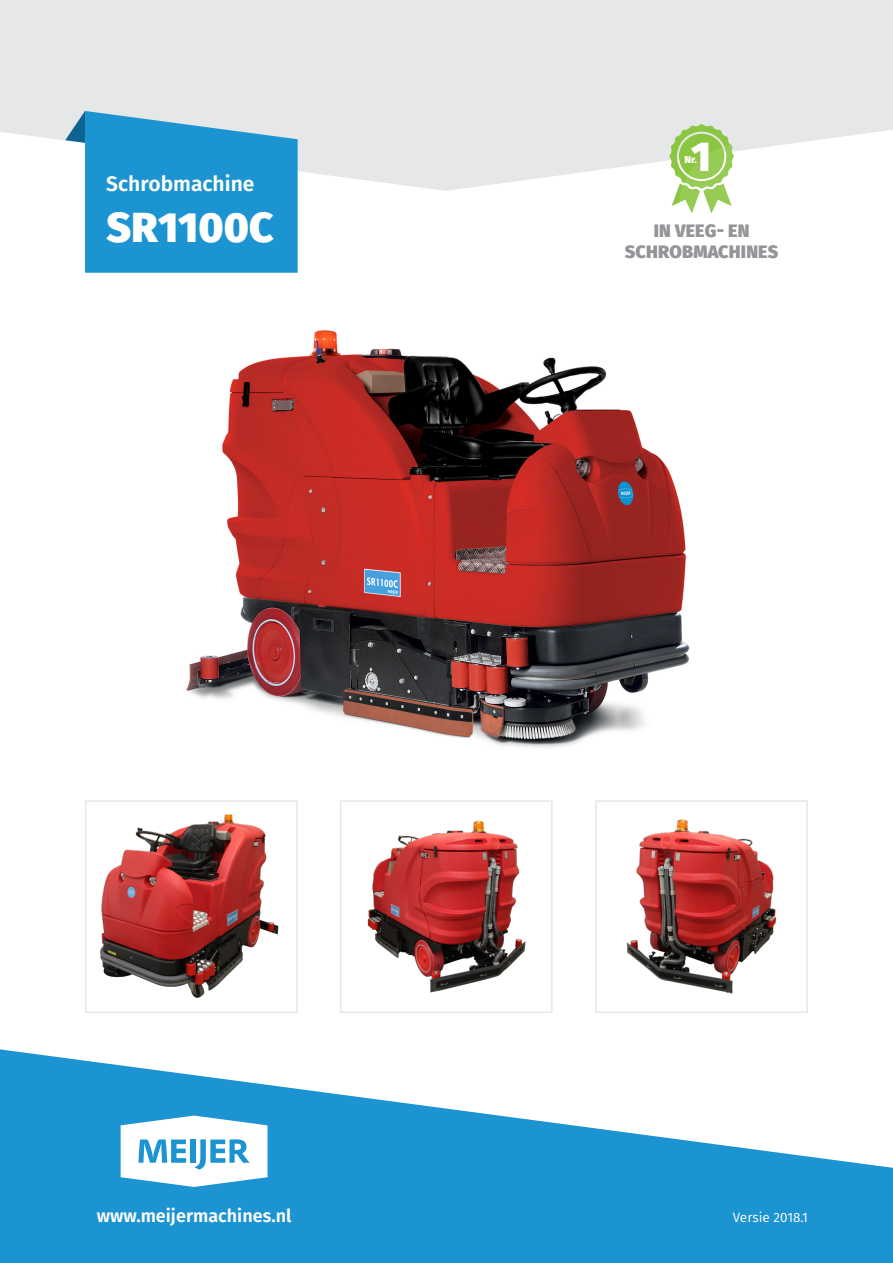
<style>
.page{position:relative;width:893px;height:1263px;background:#fff}
.page>*{position:absolute;margin:0;border:0;box-sizing:border-box;transform-origin:0 0}
.t1{font:800 42px "Fira Sans";letter-spacing:.005em;color:#fff}
.t2{font:800 41.7px "Fira Sans";color:#fff}
.t3{font:600 21px "Fira Sans";color:#fff}
.t4{font:800 18px "Fira Sans";letter-spacing:.01em;color:#939598}
.t5{font:600 18px "Fira Sans";color:#fff}
.t6{font:13.5px "Fira Sans";color:#fff}
.t7{font:800 10.05px "Fira Sans";color:#fff}
</style>
<div class="page">
<img style="left:186px;top:330px;width:504px;height:418px">
<svg style="left:0;top:0;width:892px;height:191px;background:#e8e9eb"></svg>
<svg style="left:65px;top:111px;width:233px;height:162px;background:#3da2d6"></svg>
<img style="left:100px;top:814px;width:179px;height:184px">
<div style="left:85px;top:800px;width:213px;height:213px;border:2px solid #e6e7e9"></div>
<img style="left:367px;top:820px;width:159px;height:173px">
<div style="left:340px;top:800px;width:212px;height:213px;border:2px solid #e6e7e9"></div>
<img style="left:626px;top:819px;width:151px;height:175px">
<div style="left:595px;top:800px;width:213px;height:213px;border:2px solid #e6e7e9"></div>
<svg style="left:0;top:1049px;width:892px;height:214px;fill:#1c94d2"></svg>
<svg style="left:121px;top:1115px;width:147px;height:72px"></svg>
<svg style="left:669px;top:124px;width:65px;height:89px"></svg>
<svg style="left:892px;top:0;width:1px;height:130px"></svg>
<p class="t3" style="left:106px;top:169px;width:150px">Schrobmachine</p>
<p class="t1" style="left:107px;top:198px;width:169px">SR1100C</p>
<p class="t2" style="left:691px;top:127px;width:22px">1</p>
<p class="t7" style="left:685px;top:153px;width:14px">Nr.</p>
<p class="t4" style="left:654px;top:218px;width:97px">IN VEEG- EN</p>
<p class="t4" style="left:625px;top:239px;width:155px">SCHROBMACHINES</p>
<p class="t5" style="left:97px;top:1203px;width:196px">www.meijermachines.nl</p>
<p class="t6" style="left:733px;top:1208px;width:77px">Versie 2018.1</p>
</div>
